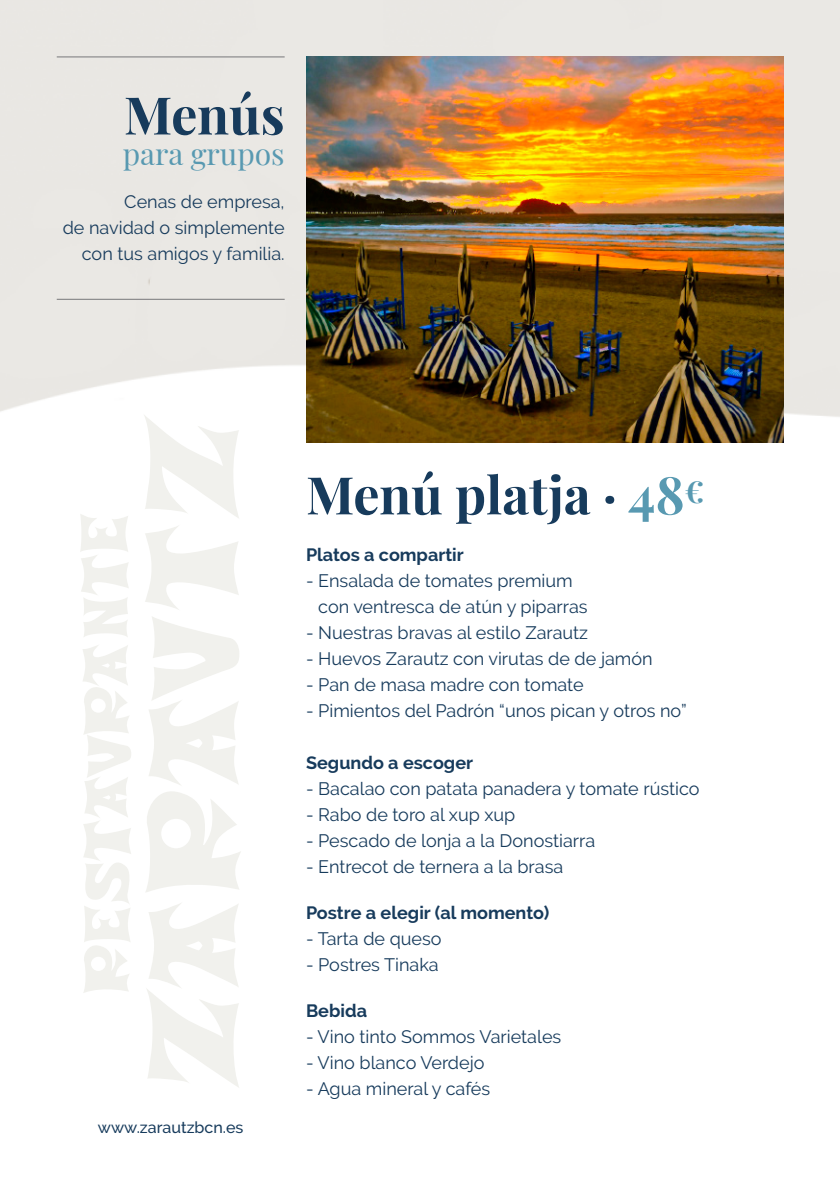
<style>
.page{position:relative;width:840px;height:1191px;background:#fff}
.page>*{position:absolute;margin:0;border:0;box-sizing:border-box;transform-origin:0 0}
.t1{font:700 52px "Playfair Display";color:#173b5c}
.t2{font:30px "Playfair Display";color:#5899b1}
.t3{font:18px/26px "Raleway";color:#173b5c;text-align:right}
.t4{font:700 18px "Raleway";color:#173b5c}
.t5{font:500 16px "Raleway";color:#173b5c}
.s1{color:#5899b1}
</style>
<div class="page">
<img style="left:0;top:0;width:839px;height:443px">
<svg style="left:147px;top:903px;width:92px;height:184px"></svg>
<svg style="left:143px;top:414px;width:98px;height:478px"></svg>
<svg style="left:83px;top:645px;width:48px;height:348px"></svg>
<svg style="left:80px;top:514px;width:49px;height:123px"></svg>
<img style="left:306px;top:57px;width:476px;height:385px">
<hr style="left:57px;top:57px;width:227px;height:1px;background:#77777a">
<hr style="left:57px;top:299px;width:227px;height:1px;background:#77777a">
<p class="t1" style="left:124px;top:74px;width:162px">Menús</p>
<p class="t2" style="left:123px;top:130px;width:163px">para grupos</p>
<p class="t3" style="left:124px;top:189px;width:162px">Cenas de empresa,</p>
<p class="t3" style="left:63px;top:215px;width:223px">de navidad o simplemente con tus amigos y familia.</p>
<p class="t5" style="left:98px;top:1118px;width:147px">www.zarautzbcn.es</p>
<p class="t1" style="left:306px;top:454px;width:399px">Menú platja · <span class="s1">48</span><sup>€</sup></p>
<p class="t4" style="left:306px;top:544px;width:159px">Platos a compartir</p>
<p class="t3" style="left:306px;top:567px;width:268px">- Ensalada de tomates premium</p>
<p class="t3" style="left:318px;top:593px;width:271px">con ventresca de atún y piparras</p>
<p class="t3" style="left:306px;top:619px;width:283px">- Nuestras bravas al estilo Zarautz</p>
<p class="t3" style="left:306px;top:645px;width:348px">- Huevos Zarautz con virutas de de jamón</p>
<p class="t3" style="left:306px;top:671px;width:279px">- Pan de masa madre con tomate</p>
<p class="t3" style="left:306px;top:697px;width:382px">- Pimientos del Padrón “unos pican y otros no”</p>
<p class="t4" style="left:306px;top:752px;width:168px">Segundo a escoger</p>
<p class="t3" style="left:306px;top:775px;width:395px">- Bacalao con patata panadera y tomate rústico</p>
<p class="t3" style="left:306px;top:801px;width:211px">- Rabo de toro al xup xup</p>
<p class="t3" style="left:306px;top:827px;width:290px">- Pescado de lonja a la Donostiarra</p>
<p class="t3" style="left:306px;top:853px;width:258px">- Entrecot de ternera a la brasa</p>
<p class="t4" style="left:306px;top:902px;width:244px">Postre a elegir (al momento)</p>
<p class="t3" style="left:306px;top:925px;width:137px">- Tarta de queso</p>
<p class="t3" style="left:306px;top:951px;width:134px">- Postres Tinaka</p>
<p class="t4" style="left:306px;top:1000px;width:63px">Bebida</p>
<p class="t3" style="left:306px;top:1023px;width:257px">- Vino tinto Sommos Varietales</p>
<p class="t3" style="left:306px;top:1049px;width:180px">- Vino blanco Verdejo</p>
<p class="t3" style="left:306px;top:1075px;width:185px">- Agua mineral y cafés</p>
</div>
